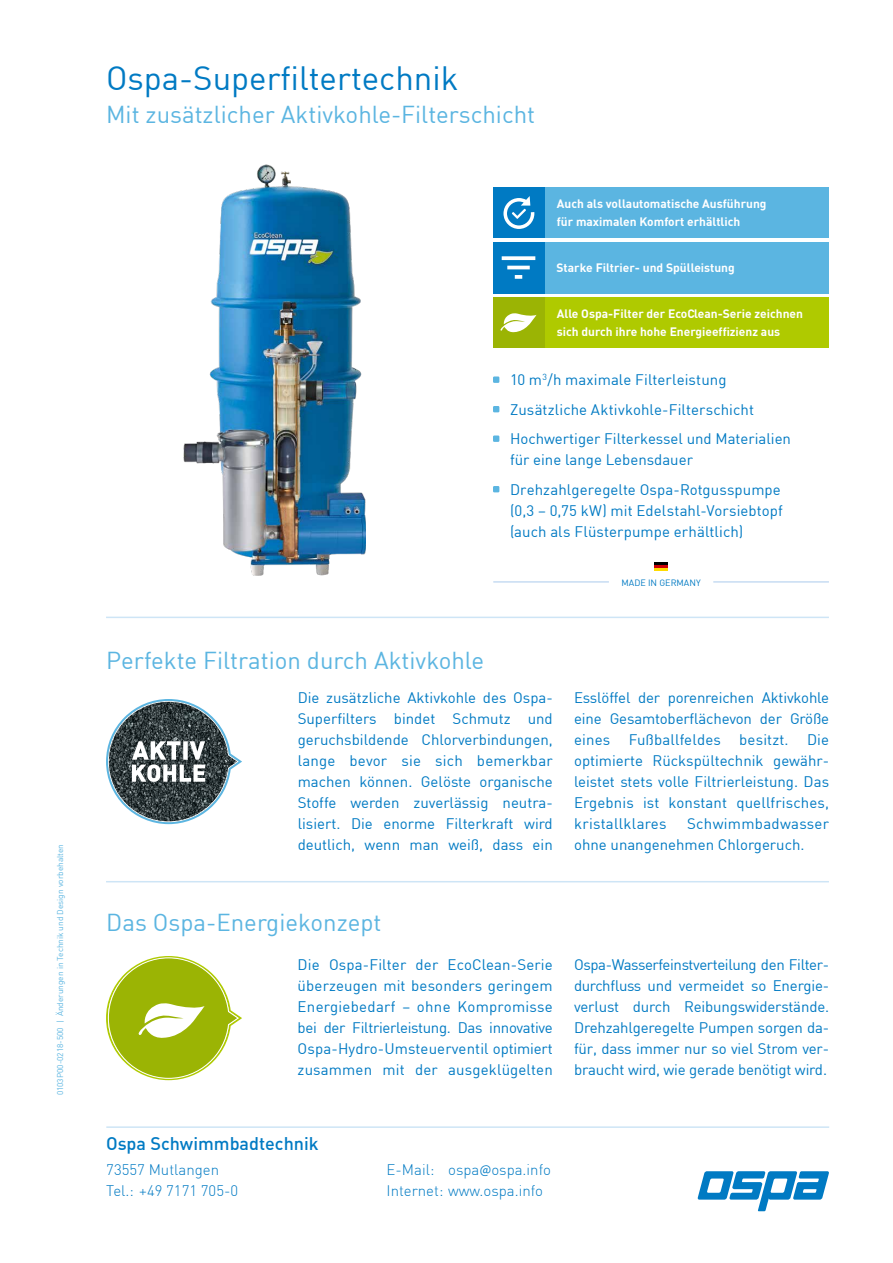
<style>
.page{position:relative;width:893px;height:1263px;background:#fff}
.page>*{position:absolute;margin:0;border:0;box-sizing:border-box;transform-origin:0 0}
.t1{font:33px "DIN";color:#007ac3}
.t2{font:24px "DIN";color:#5bb5e1}
.t3{font:500 18px "DIN";color:#007ac3}
.t4{font:15px/21px "DIN";color:#007ac3;text-align:justify}
.t5{font:300 15px/21px "DIN";color:#007ac3}
.t6{font:700 12px/18px "DIN";color:#fff}
.t7{font:9px "DIN";color:#007ac3}
.t8{font:8.25px "DIN";color:#5bb5e1}
.s1{font-family:"Source Sans Pro";font-weight:400;font-size:13.5px}
</style>
<div class="page">
<hr style="left:106px;top:617px;width:723px;height:1px;background:#cee5f6">
<hr style="left:106px;top:881px;width:723px;height:1px;background:#cee5f6">
<svg style="left:106px;top:699px;width:136px;height:125px"></svg>
<svg style="left:106px;top:956px;width:136px;height:124px"></svg>
<div style="left:493px;top:376px;width:6px;height:7px;background:#5bb5e1"></div>
<svg style="left:493px;top:406px;width:6px;height:6px"></svg>
<div style="left:493px;top:435px;width:6px;height:7px;background:#5bb5e1"></div>
<svg style="left:493px;top:486px;width:6px;height:6px"></svg>
<div style="left:544px;top:242px;width:285px;height:51px;background:#5bb5e1"></div>
<div style="left:493px;top:242px;width:51px;height:51px;background:#007ac3"></div>
<svg style="left:515px;top:275px;width:7px;height:4px"></svg>
<svg style="left:502px;top:256px;width:33px;height:4px"></svg>
<hr style="left:507px;top:266px;width:23px;height:3px;background:#fff">
<svg style="left:655px;top:562px;width:13px;height:9px"></svg>
<hr style="left:493px;top:581px;width:116px;height:1px;background:#afcded">
<hr style="left:713px;top:581px;width:116px;height:1px;background:#afcded">
<svg style="left:697px;top:1171px;width:132px;height:40px"></svg>
<img style="left:184px;top:165px;width:181px;height:410px">
<div style="left:544px;top:187px;width:285px;height:51px;background:#5bb5e1"></div>
<div style="left:493px;top:187px;width:51px;height:51px;background:#007ac3"></div>
<svg style="left:503px;top:196px;width:31px;height:33px"></svg>
<div style="left:544px;top:297px;width:285px;height:51px;background:#afca00"></div>
<div style="left:493px;top:297px;width:51px;height:51px;background:#9bb404"></div>
<svg style="left:500px;top:313px;width:36px;height:20px"></svg>
<hr style="left:106px;top:1126px;width:723px;height:2px;background:#cee5f6">
<p class="t8" style="left:55px;top:1095px;width:253px;rotate:-90deg">0103P00-0218-500 | Änderungen in Technik und Design vorbehalten</p>
<h1 class="t1" style="left:106px;top:57px;width:354px">Ospa-Superfiltertechnik</h1>
<h2 class="t2" style="left:106px;top:99px;width:431px">Mit zusätzlicher Aktivkohle-Filterschicht</h2>
<p class="t6" style="left:557px;top:194px;width:211px">Auch als vollautomatische Ausführung für maximalen Komfort erhältlich</p>
<p class="t6" style="left:556px;top:258px;width:180px">Starke Filtrier- und Spülleistung</p>
<p class="t6" style="left:557px;top:304px;width:248px">Alle Ospa-Filter der EcoClean-Serie zeichnen sich durch ihre hohe Energieeffizienz aus</p>
<p class="t4" style="left:510px;top:365px;width:283px;line-height:29.5px;text-align:left">10 m<sup>3</sup>/h maximale Filterleistung<br>Zusätzliche Aktivkohle-Filterschicht<br>Hochwertiger Filterkessel und Materialien</p>
<p class="t4" style="left:510px;top:445px;width:272px;line-height:29.5px">für eine lange Lebensdauer<br>Drehzahlgeregelte Ospa-Rotgusspumpe</p>
<p class="t4" style="left:510px;top:499px;width:274px">(0,3 – 0,75 kW) mit Edelstahl-Vorsiebtopf (auch als Flüsterpumpe erhältlich)</p>
<p class="t7" style="left:621px;top:577px;width:81px">MADE IN GERMANY</p>
<h2 class="t2" style="left:106px;top:645px;width:379px">Perfekte Filtration durch Aktivkohle</h2>
<p class="t4" style="left:298px;top:687px;width:257px">Die zusätzliche Aktivkohle des Ospa-Superfilters bindet Schmutz und geruchsbildende Chlorverbindungen, lange bevor sie sich bemerkbar machen können. Gelöste organische Stoffe werden zuverlässig neutra&shy;lisiert. Die enorme Filterkraft wird deutlich, wenn man weiß, dass ein</p>
<p class="t4" style="left:574px;top:687px;width:257px">Esslöffel der porenreichen Aktivkohle eine Gesamtoberflächevon der Größe eines Fußballfeldes besitzt. Die optimierte Rückspültechnik gewähr&shy;leistet stets volle Filtrierleistung. Das Ergebnis ist konstant quellfrisches, kristallklares</p>
<p class="t4" style="left:574px;top:813px;width:257px;text-indent:113px">Schwimmbadwasser ohne unangenehmen Chlorgeruch.</p>
<h2 class="t2" style="left:106px;top:907px;width:277px">Das Ospa-Energiekonzept</h2>
<p class="t4" style="left:298px;top:954px;width:257px">Die Ospa-Filter der EcoClean-Serie überzeugen mit besonders geringem Energiebedarf – ohne Kompromisse bei der Filtrierleistung. Das innovative Ospa-Hydro-Umsteuerventil optimiert zusammen mit der ausgeklügelten</p>
<p class="t4" style="left:574px;top:954px;width:257px">Ospa-Wasserfeinstverteilung den Filter&shy;durchfluss und vermeidet so Energie&shy;verlust durch Reibungswiderstände.<br>Drehzahlgeregelte Pumpen sorgen da&shy;für, dass immer nur so viel Strom ver&shy;braucht wird, wie gerade benötigt wird.</p>
<p class="t3" style="left:106px;top:1132px;width:214px">Ospa Schwimmbadtechnik</p>
<p class="t5" style="left:106px;top:1159px;width:133px">73557 Mutlangen<br>Tel.: +49 7171 705-0</p>
<p class="t5" style="left:387px;top:1159px;width:166px">E-Mail: ospa<span class="s1">@</span>ospa.info<br>Internet: www.ospa.info</p>
</div>
